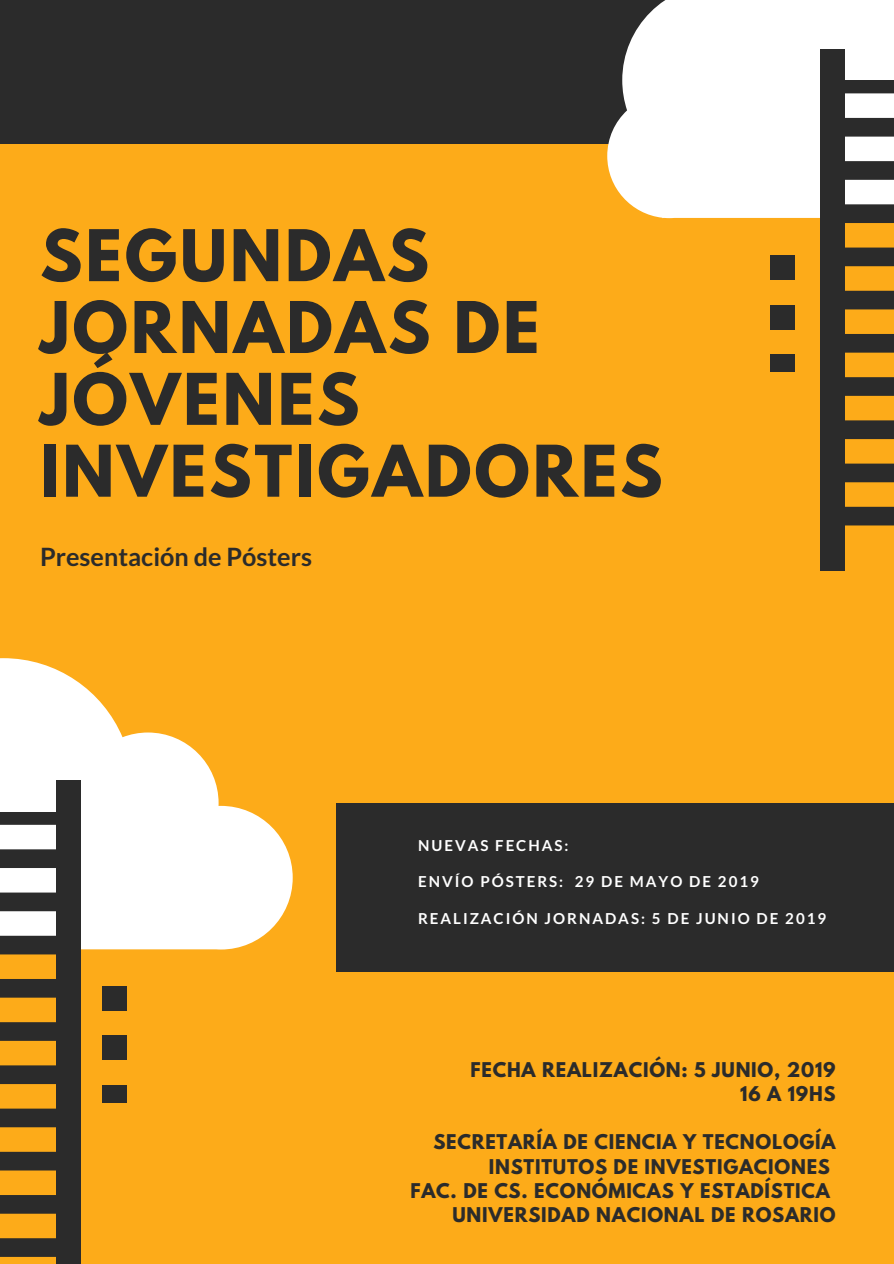
<style>
.page{position:relative;width:894px;height:1264px;background:#fff}
.page>*{position:absolute;margin:0;border:0;box-sizing:border-box;transform-origin:0 0}
.t1{font:700 63px/71.8px "League Spartan";letter-spacing:.045em;color:#2b2b2b}
.t2{font:700 25.2px "Lato";color:#2b2b2b}
.t3{font:700 18px/24.2px "League Spartan";letter-spacing:.04em;color:#2b2b2b;text-align:right}
.t4{font:700 15px "Lato";letter-spacing:.13em;color:#fff}
</style>
<div class="page">
<div style="left:0;top:0;width:893px;height:1263px;background:#fdab19"></div>
<div style="left:0;top:0;width:893px;height:143px;background:#2b2b2b"></div>
<svg style="left:607px;top:0;width:286px;height:218px;background:#f1f0ee"></svg>
<svg style="left:844px;top:81px;width:49px;height:456px"></svg>
<div style="left:819px;top:49px;width:25px;height:521px;background:#2b2b2b"></div>
<div style="left:769px;top:256px;width:25px;height:24px;background:#2b2b2b"></div>
<div style="left:769px;top:305px;width:25px;height:24px;background:#2b2b2b"></div>
<div style="left:769px;top:354px;width:25px;height:18px;background:#2b2b2b"></div>
<svg style="left:0;top:658px;width:292px;height:291px;fill:#fff"></svg>
<svg style="left:0;top:812px;width:56px;height:445px"></svg>
<div style="left:56px;top:780px;width:25px;height:483px;background:#2b2b2b"></div>
<div style="left:102px;top:986px;width:25px;height:24px;background:#2b2b2b"></div>
<div style="left:102px;top:1035px;width:25px;height:25px;background:#2b2b2b"></div>
<div style="left:102px;top:1084px;width:25px;height:18px;background:#2b2b2b"></div>
<div style="left:336px;top:803px;width:557px;height:168px;background:#2b2b2b"></div>
<h1 class="t1" style="left:40px;top:228px;width:624px">SEGUNDAS<br>JORNADAS DE<br>JÓVENES<br>INVESTIGADORES</h1>
<h2 class="t2" style="left:40px;top:541px;width:273px">Presentación de Pósters</h2>
<p class="t4" style="left:418px;top:835px;width:152px">NUEVAS FECHAS:</p>
<p class="t4" style="left:418px;top:872px;width:342px">ENVÍO PÓSTERS: 29 DE MAYO DE 2019</p>
<p class="t4" style="left:418px;top:909px;width:409px">REALIZACIÓN JORNADAS: 5 DE JUNIO DE 2019</p>
<p class="t3" style="left:470px;top:1059px;width:366px">FECHA REALIZACIÓN: 5 JUNIO, 2019<br>16 A 19HS</p>
<p class="t3" style="left:433px;top:1132px;width:404px">SECRETARÍA DE CIENCIA Y TECNOLOGÍA</p>
<p class="t3" style="left:488px;top:1156px;width:343px">INSTITUTOS DE INVESTIGACIONES</p>
<p class="t3" style="left:410px;top:1180px;width:421px">FAC. DE CS. ECONÓMICAS Y ESTADÍSTICA</p>
<p class="t3" style="left:452px;top:1204px;width:384px">UNIVERSIDAD NACIONAL DE ROSARIO</p>
</div>
